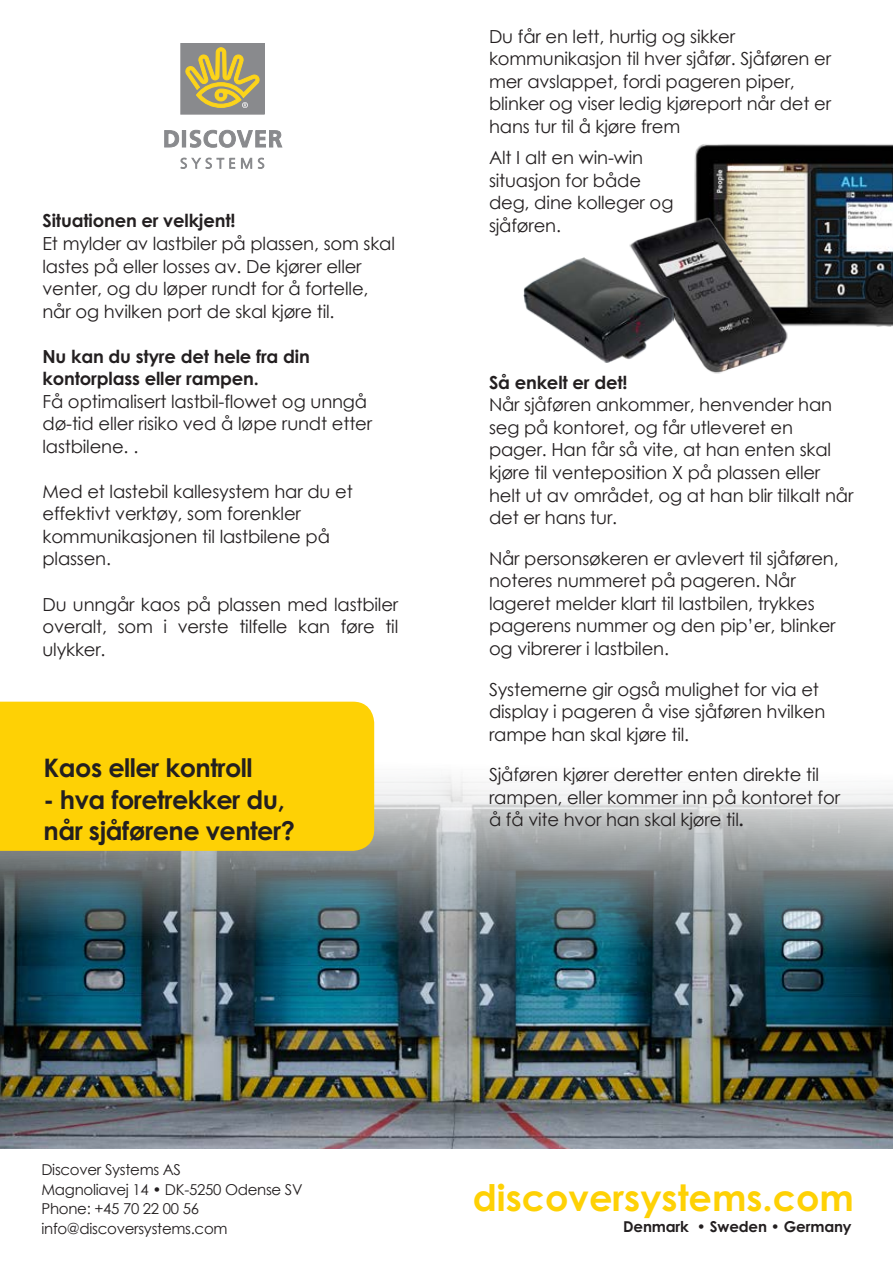
<style>
.page{position:relative;width:893px;height:1263px;background:#fff}
.page>*{position:absolute;margin:0;border:0;box-sizing:border-box;transform-origin:0 0}
.t1{font:700 36.6px "Century Gothic";color:#fed105}
.t2{font:700 25.5px/31.5px "Century Gothic";letter-spacing:-.02em;color:#231f20}
.t3{font:18px/22.5px "Century Gothic";letter-spacing:-.01em;color:#231f20}
.Document_Title{font:15px/19.5px "Century Gothic";letter-spacing:-.02em;color:#231f20}
.t4{font:700 15px "Century Gothic";letter-spacing:-.01em;color:#231f20}
.s1{font-weight:700}
</style>
<div class="page">
<img style="left:0;top:734px;width:893px;height:415px">
<div style="left:0;top:702px;width:374px;height:149px;background:#fed105"></div>
<div style="left:181px;top:44px;width:83px;height:70px;background:#898a8d"></div>
<svg style="left:164px;top:130px;width:15px;height:17px"></svg>
<div style="left:182px;top:130px;width:4px;height:17px;border:1px solid #898a8d"></div>
<svg style="left:190px;top:130px;width:92px;height:18px"></svg>
<svg style="left:185px;top:43px;width:75px;height:65px"></svg>
<svg style="left:181px;top:158px;width:54px;height:11px"></svg>
<svg style="left:241px;top:158px;width:11px;height:11px"></svg>
<svg style="left:258px;top:158px;width:6px;height:11px"></svg>
<img style="left:694px;top:144px;width:199px;height:182px">
<img style="left:629px;top:188px;width:188px;height:186px">
<img style="left:523px;top:258px;width:150px;height:105px">
<p class="t3" style="left:43px;top:209px;width:354px"><span class="s1">Situationen er velkjent!<br></span>Et mylder av lastbiler på plassen, som skal lastes på eller losses av. De kjører eller venter, og du løper rundt for å fortelle, når og hvilken port de skal kjøre til.</p>
<p class="t3" style="left:43px;top:345px;width:331px"><span class="s1">Nu kan du styre det hele fra din kontorplass eller rampen.<br></span>Få optimalisert lastbil-flowet og unngå dø-tid eller risiko ved å løpe rundt etter lastbilene. .</p>
<p class="t3" style="left:43px;top:480px;width:312px">Med et lastebil kallesystem har du et effektivt verktøy, som forenkler kommunikasjonen til lastbilene på plassen.</p>
<p class="t3" style="left:43px;top:592px;width:357px;text-align:justify">Du unngår kaos på plassen med lastbiler overalt, som i verste tilfelle kan føre til ulykker.</p>
<p class="t2" style="left:44px;top:752px;width:211px">Kaos eller kontroll</p>
<p class="t2" style="left:44px;top:783px;width:253px">- hva foretrekker du, når sjåførene venter?</p>
<p class="t3" style="left:489px;top:25px;width:344px">Du får en lett, hurtig og sikker kommunikasjon til hver sjåfør. Sjåføren er mer avslappet, fordi pageren piper, blinker og viser ledig kjøreport når det er hans tur til å kjøre frem</p>
<p class="t3" style="left:489px;top:146px;width:186px">Alt I alt en win-win situasjon for både deg, dine kolleger og sjåføren.</p>
<p class="t3" style="left:489px;top:371px;width:366px"><span class="s1">Så enkelt er det!<br></span>Når sjåføren ankommer, henvender han seg på kontoret, og får utleveret en pager. Han får så vite, at han enten skal kjøre til venteposition X på plassen eller helt ut av området, og at han blir tilkalt når det er hans tur.</p>
<p class="t3" style="left:489px;top:546px;width:351px">Når personsøkeren er avlevert til sjåføren, noteres nummeret på pageren. Når lageret melder klart til lastbilen, trykkes pagerens nummer og den pip’er, blinker og vibrerer i lastbilen.</p>
<p class="t3" style="left:489px;top:677px;width:338px">Systemerne gir også mulighet for via et display i pageren å vise sjåføren hvilken rampe han skal kjøre til.</p>
<p class="t3" style="left:489px;top:763px;width:353px">Sjåføren kjører deretter enten direkte til rampen, eller kommer inn på kontoret for å få vite hvor han skal kjøre til<span class="s1">.</span></p>
<p class="Document_Title" style="left:41px;top:1160px;width:263px">Discover Systems AS<br>Magnoliavej 14 • DK-5250 Odense SV<br>Phone: +45 70 22 00 56 info@discoversystems.com</p>
<h1 class="t1" style="left:473px;top:1175px;width:383px">discoversystems.com</h1>
<p class="t4" style="left:623px;top:1218px;width:230px">Denmark • Sweden • Germany</p>
</div>
